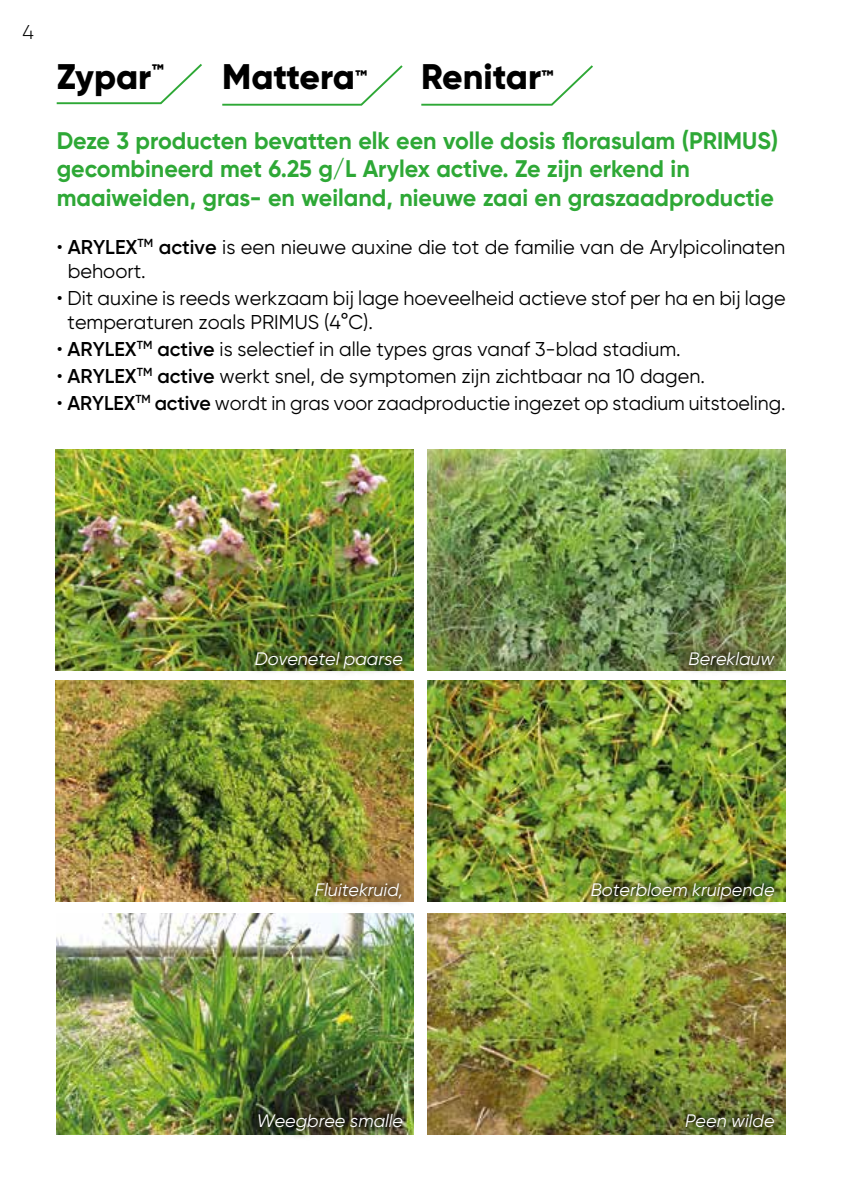
<style>
.page{position:relative;width:842px;height:1191px;background:#fff}
.page>*{position:absolute;margin:0;border:0;box-sizing:border-box;transform-origin:0 0}
.t1{font:800 35.6px "Gilroy";color:#000}
.t2{font:700 24px/28.8px "Gilroy";color:#2ea836}
.t3{font:20px/24px "Gilroy";color:#000}
.t4{font:300 20px "Gilroy";color:#000}
.t5{font:italic 18px "Gilroy";color:#fff}
.s1{font-size:26.8px}
.s2{font-weight:600}
</style>
<div class="page">
<svg style="left:222px;top:65px;width:181px;height:41px"></svg>
<svg style="left:421px;top:65px;width:172px;height:41px"></svg>
<svg style="left:56px;top:64px;width:146px;height:41px"></svg>
<img style="left:427px;top:681px;width:358px;height:221px">
<img style="left:427px;top:450px;width:358px;height:221px">
<img style="left:56px;top:681px;width:358px;height:221px">
<img style="left:56px;top:450px;width:358px;height:221px">
<img style="left:427px;top:913px;width:358px;height:221px">
<img style="left:56px;top:913px;width:358px;height:221px">
<div style="left:305px;top:872px;width:106px;height:36px;background:#000;opacity:.75"></div>
<div style="left:246px;top:641px;width:167px;height:37px;background:#000;opacity:.75"></div>
<div style="left:248px;top:1103px;width:165px;height:38px;background:#000;opacity:.75"></div>
<div style="left:581px;top:872px;width:203px;height:37px;background:#000;opacity:.75"></div>
<div style="left:679px;top:641px;width:105px;height:34px;background:#000;opacity:.75"></div>
<div style="left:675px;top:1104px;width:109px;height:33px;background:#000;opacity:.75"></div>
<p class="t4" style="left:23px;top:19px;width:13px">4</p>
<h1 class="t1" style="left:57px;top:55px;width:109px">Zypar<sup>™</sup></h1>
<h1 class="t1" style="left:222px;top:54px;width:147px">Mattera<span class="s1">™</span></h1>
<h1 class="t1" style="left:421px;top:54px;width:134px">Renitar<span class="s1">™</span></h1>
<p class="t2" style="left:57px;top:126px;width:723px">Deze 3 producten bevatten elk een volle dosis florasulam (PRIMUS) gecombineerd met 6.25 g/L Arylex active. Ze zijn erkend in maaiweiden, gras- en weiland, nieuwe zaai en graszaadproductie</p>
<p class="t3" style="left:68px;top:235px;width:719px;text-indent:-11px">• <span class="s2">ARYLEX</span><sup>TM</sup> <span class="s2">active</span> is een nieuwe auxine die tot de familie van de Arylpicolinaten behoort.</p>
<p class="t3" style="left:68px;top:286px;width:719px;text-indent:-11px">• Dit auxine is reeds werkzaam bij lage hoeveelheid actieve stof per ha en bij lage temperaturen zoals PRIMUS (4°C).</p>
<p class="t3" style="left:57px;top:337px;width:625px">• <span class="s2">ARYLEX</span><sup>TM</sup> <span class="s2">active</span> is selectief in alle types gras vanaf 3-blad stadium.</p>
<p class="t3" style="left:57px;top:363px;width:650px">• <span class="s2">ARYLEX</span><sup>TM</sup> <span class="s2">active</span> werkt snel, de symptomen zijn zichtbaar na 10 dagen.</p>
<p class="t3" style="left:57px;top:390px;width:730px">• <span class="s2">ARYLEX</span><sup>TM</sup> <span class="s2">active</span> wordt in gras voor zaadproductie ingezet op stadium uitstoeling.</p>
<p class="t5" style="left:255px;top:647px;width:150px">Dovenetel paarse</p>
<p class="t5" style="left:689px;top:647px;width:87px">Bereklauw</p>
<p class="t5" style="left:315px;top:878px;width:90px">Fluitekruid,</p>
<p class="t5" style="left:591px;top:878px;width:185px">Boterbloem kruipende</p>
<p class="t5" style="left:257px;top:1109px;width:148px">Weegbree smalle</p>
<p class="t5" style="left:685px;top:1109px;width:91px">Peen wilde</p>
</div>
